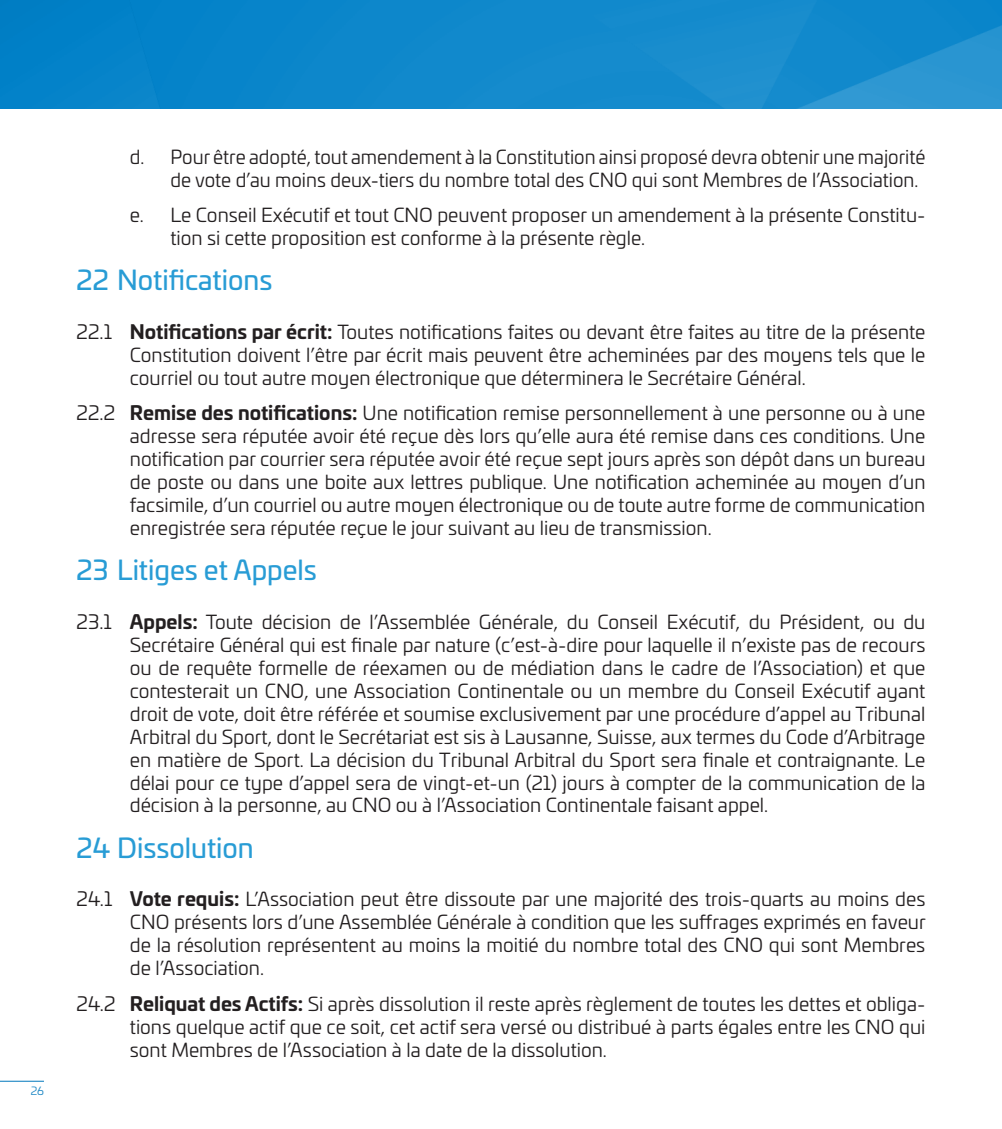
<style>
.page{position:relative;width:1002px;height:1129px;background:#fff}
.page>*{position:absolute;margin:0;border:0;box-sizing:border-box;transform-origin:0 0}
.t1{font:27px "Univia Pro";color:#289cd5}
.t2{font:19.12px/22.9px "Univia Pro";color:#231f20;text-align:justify}
.t3{font:11.25px "Univia Pro";color:#1d87c4}
.s1{font-size:19.8px}
.s2{font-weight:700}
</style>
<div class="page">
<hr style="left:0;top:1081px;width:44px;height:1px;background:#1d87c4">
<img style="left:0;top:0;width:1001px;height:108px">
<p class="t3" style="left:31px;top:1082px;width:15px">26</p>
<p class="t2" style="left:170px;top:144px;width:756px;text-indent:-40px">d. Pour être adopté, tout amendement à la Constitution ainsi proposé devra obtenir une majorité de vote d’au moins deux-tiers du nombre total des CNO qui sont Membres de l’Association.</p>
<p class="t2" style="left:170px;top:203px;width:756px;text-indent:-40px">e. Le Conseil Exécutif et tout CNO peuvent proposer un amendement à la présente Constitu&shy;tion si cette proposition est conforme à la présente règle.</p>
<p class="t1" style="left:77px;top:260px;width:197px">22 Notifications</p>
<p class="t2" style="left:130px;top:319px;width:797px;text-indent:-53px"><span class="s1">22.1</span> <span class="s2">Notifications par écrit:</span> Toutes notifications faites ou devant être faites au titre de la présente Constitution doivent l’être par écrit mais peuvent être acheminées par des moyens tels que le courriel ou tout autre moyen électronique que déterminera le Secrétaire Général.</p>
<p class="t2" style="left:130px;top:401px;width:797px;text-indent:-53px"><span class="s1">22.2</span> <span class="s2">Remise des notifications:</span> Une notification remise personnellement à une personne ou à une adresse sera réputée avoir été reçue dès lors qu’elle aura été remise dans ces conditions. Une notification par courrier sera réputée avoir été reçue sept jours après son dépôt dans un bureau de poste ou dans une boite aux lettres publique. Une notification acheminée au moyen d’un facsimile, d’un courriel ou autre moyen électronique ou de toute autre forme de communication enregistrée sera réputée reçue le jour suivant au lieu de transmission.</p>
<p class="t1" style="left:77px;top:550px;width:242px">23 Litiges et Appels</p>
<p class="t2" style="left:130px;top:609px;width:797px;text-indent:-53px"><span class="s1">23.1</span> <span class="s2">Appels:</span> Toute décision de l’Assemblée Générale, du Conseil Exécutif, du Président, ou du Secrétaire Général qui est finale par nature (c’est-à-dire pour laquelle il n’existe pas de recours ou de requête formelle de réexamen ou de médiation dans le cadre de l’Association) et que contesterait un CNO, une Association Continentale ou un membre du Conseil Exécutif ayant droit de vote, doit être référée et soumise exclusivement par une procédure d’appel au Tribunal Arbitral du Sport, dont le Secrétariat est sis à Lausanne, Suisse, aux termes du Code d’Arbitrage en matière de Sport. La décision du Tribunal Arbitral du Sport sera finale et contraignante. Le délai pour ce type d’appel sera de vingt-et-un (21) jours à compter de la communication de la décision à la personne, au CNO ou à l’Association Continentale faisant appel.</p>
<p class="t1" style="left:77px;top:827px;width:179px">24 Dissolution</p>
<p class="t2" style="left:130px;top:887px;width:797px;text-indent:-53px"><span class="s1">24.1</span> <span class="s2">Vote requis:</span> L’Association peut être dissoute par une majorité des trois-quarts au moins des CNO présents lors d’une Assemblée Générale à condition que les suffrages exprimés en faveur de la résolution représentent au moins la moitié du nombre total des CNO qui sont Membres de l’Association.</p>
<p class="t2" style="left:130px;top:991px;width:797px;text-indent:-53px"><span class="s1">24.2</span> <span class="s2">Reliquat des Actifs:</span> Si après dissolution il reste après règlement de toutes les dettes et obliga&shy;tions quelque actif que ce soit, cet actif sera versé ou distribué à parts égales entre les CNO qui sont Membres de l’Association à la date de la dissolution.</p>
</div>
